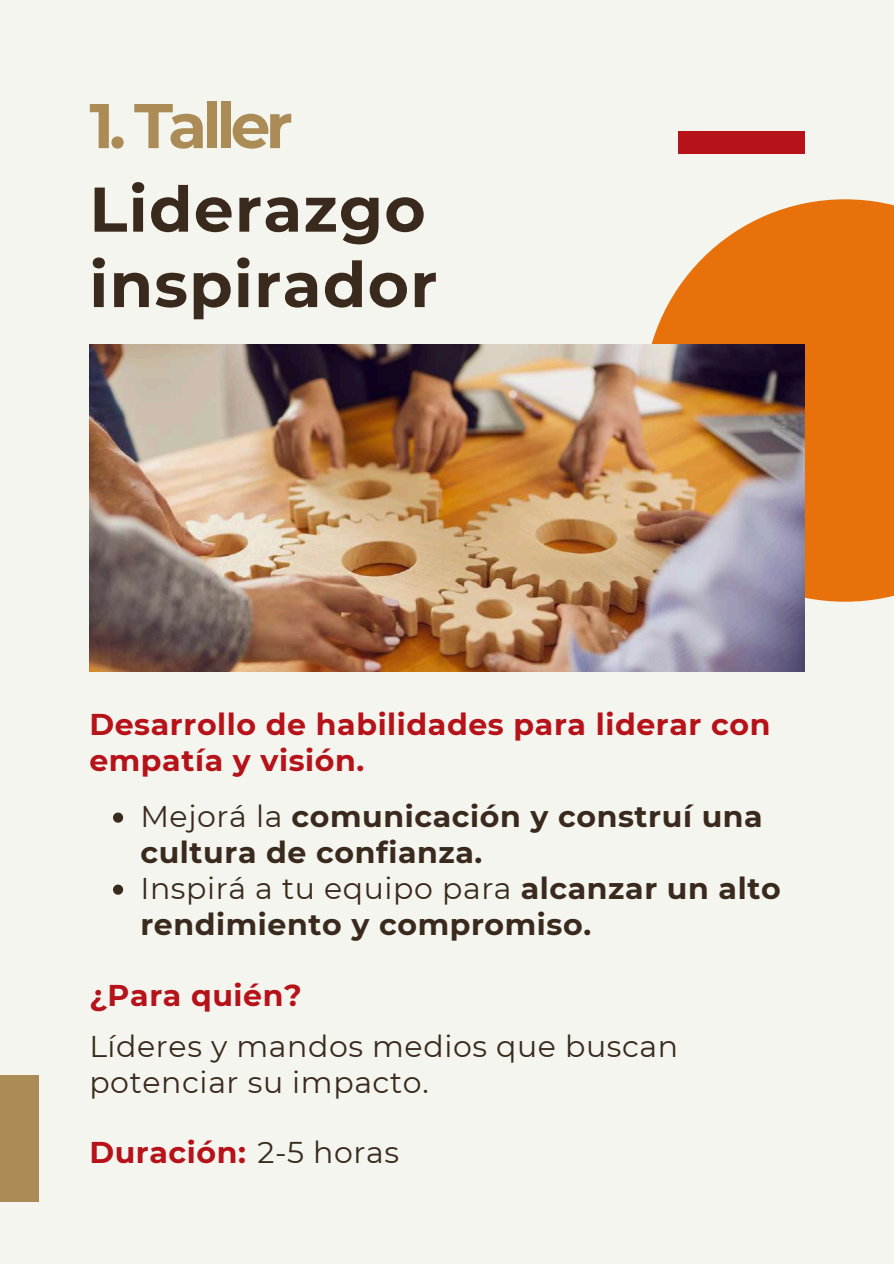
<style>
.page{position:relative;width:894px;height:1264px;background:#fff}
.page>*{position:absolute;margin:0;border:0;box-sizing:border-box;transform-origin:0 0}
.t1{font:700 63px/75.3px "Montserrat";letter-spacing:.02em;color:#3a2a1e}
.t2{font:700 63px "Montserrat";letter-spacing:-.075em;color:#ab8b56}
.t3{font:700 30px/36px "Montserrat";letter-spacing:.02em;color:#3a2a1e}
.t4{font:700 30px/36px "Montserrat";letter-spacing:.02em;color:#b61219}
.t5{font:30px/36px "Montserrat";letter-spacing:.02em;color:#3a2a1e}
.s1{font-weight:400}
.s2{font-weight:400;color:#3a2a1e}
</style>
<div class="page">
<div style="left:0;top:0;width:893px;height:1263px;background:#f5f5ef"></div>
<div style="left:0;top:1074px;width:39px;height:127px;background:#ab8b56"></div>
<div style="left:677px;top:131px;width:127px;height:22px;background:#b61219"></div>
<svg style="left:651px;top:199px;width:242px;height:402px;background:#ea822a"></svg>
<img style="left:89px;top:344px;width:715px;height:327px">
<svg style="left:113px;top:812px;width:10px;height:10px"></svg>
<svg style="left:113px;top:884px;width:10px;height:10px"></svg>
<h1 class="t2" style="left:89px;top:87px;width:205px">1. Taller</h1>
<h1 class="t1" style="left:89px;top:171px;width:349px">Liderazgo inspirador</h1>
<p class="t4" style="left:89px;top:706px;width:682px">Desarrollo de habilidades para liderar con empatía y visión.</p>
<p class="t3" style="left:140px;top:798px;width:641px"><span class="s1">Mejorá la</span> comunicación y construí una cultura de confianza.<br><span class="s1">Inspirá a tu equipo para</span> alcanzar un alto rendimiento y compromiso.</p>
<p class="t4" style="left:89px;top:977px;width:214px">¿Para quién?</p>
<p class="t5" style="left:89px;top:1027px;width:590px">Líderes y mandos medios que buscan potenciar su impacto.</p>
<p class="t4" style="left:89px;top:1134px;width:311px">Duración: <span class="s2">2-5 horas</span></p>
</div>
